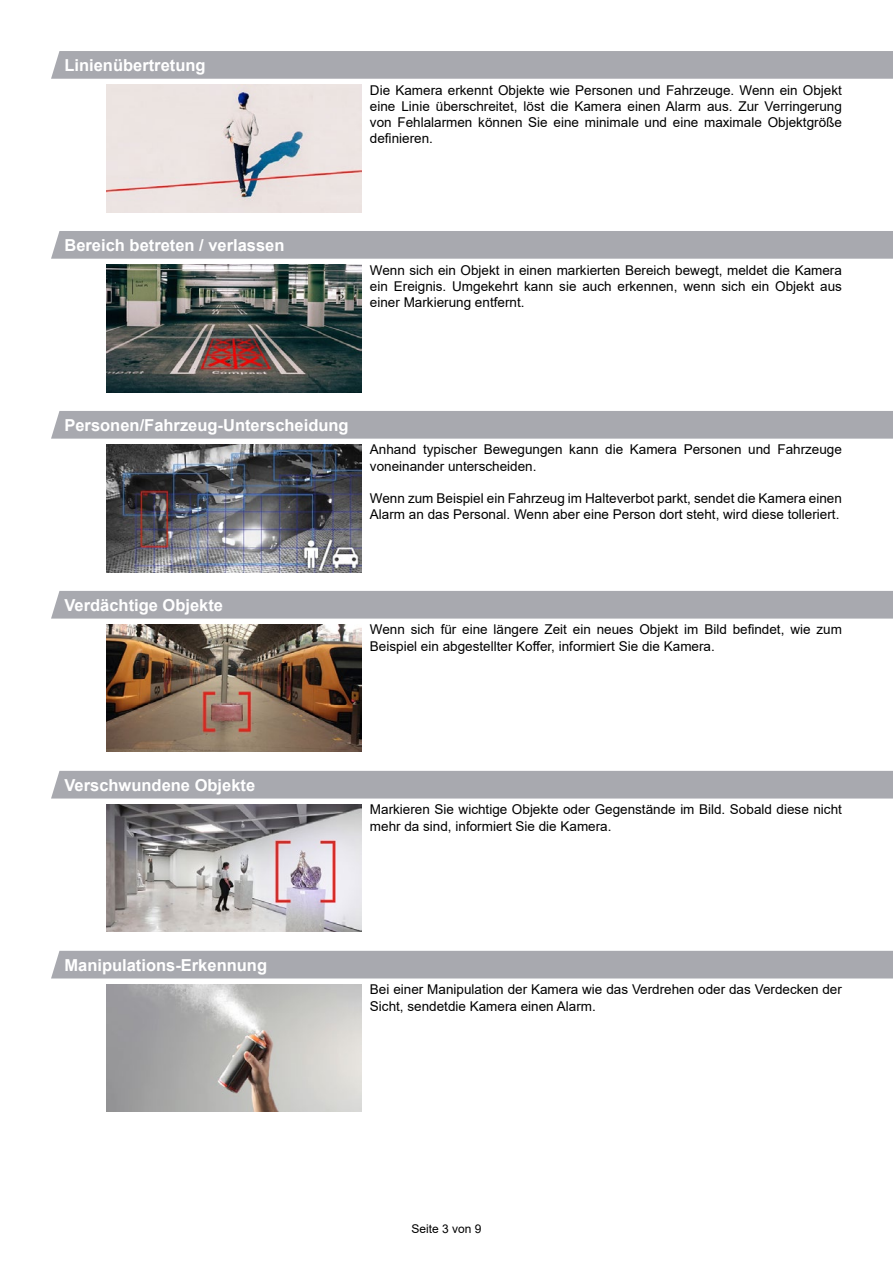
<style>
.page{position:relative;width:893px;height:1263px;background:#fff}
.page>*{position:absolute;margin:0;border:0;box-sizing:border-box;transform-origin:0 0}
.t1{font:700 16.5px "Arial";color:#fff}
.t2{font:13.5px/16.2px "Arial";color:#000}
.t3{font:12px "Arial";color:#000}
</style>
<div class="page">
<div style="left:51px;top:51px;width:842px;height:28px;background:#a8a9af"></div>
<img style="left:106px;top:85px;width:255px;height:127px">
<div style="left:51px;top:231px;width:842px;height:28px;background:#a8a9af"></div>
<img style="left:106px;top:265px;width:255px;height:127px">
<div style="left:51px;top:411px;width:842px;height:28px;background:#a8a9af"></div>
<img style="left:106px;top:445px;width:255px;height:127px">
<div style="left:51px;top:591px;width:842px;height:28px;background:#a8a9af"></div>
<img style="left:106px;top:625px;width:255px;height:127px">
<div style="left:51px;top:771px;width:842px;height:27px;background:#a8a9af"></div>
<img style="left:106px;top:804px;width:255px;height:128px">
<div style="left:51px;top:951px;width:842px;height:27px;background:#a8a9af"></div>
<img style="left:106px;top:984px;width:255px;height:128px">
<p class="t1" style="left:64px;top:54px;width:143px">Linienübertretung</p>
<p class="t1" style="left:64px;top:234px;width:222px">Bereich betreten / verlassen</p>
<p class="t2" style="left:370px;top:82px;width:473px;text-align:justify">Die Kamera erkennt Objekte wie Personen und Fahrzeuge. Wenn ein Objekt eine Linie überschreitet, löst die Kamera einen Alarm aus. Zur Verringerung von Fehlalarmen können Sie eine minimale und eine maximale Objektgröße definieren.</p>
<p class="t2" style="left:370px;top:262px;width:473px;text-align:justify">Wenn sich ein Objekt in einen markierten Bereich bewegt, meldet die Kamera ein Ereignis. Umgekehrt kann sie auch erkennen, wenn sich ein Objekt aus einer Markierung entfernt.</p>
<p class="t1" style="left:64px;top:414px;width:286px">Personen/Fahrzeug-Unterscheidung</p>
<p class="t2" style="left:370px;top:441px;width:473px">Anhand typischer Bewegungen kann die Kamera Personen und Fahrzeuge voneinander unterscheiden.</p>
<p class="t2" style="left:370px;top:490px;width:473px">Wenn zum Beispiel ein Fahrzeug im Halteverbot parkt, sendet die Kamera einen<br>Alarm an das Personal. Wenn aber eine Person dort steht, wird diese tolleriert.</p>
<p class="t1" style="left:64px;top:594px;width:160px">Verdächtige Objekte</p>
<p class="t2" style="left:370px;top:621px;width:473px">Wenn sich für eine längere Zeit ein neues Objekt im Bild befindet, wie zum<br>Beispiel ein abgestellter Koffer, informiert Sie die Kamera.</p>
<p class="t1" style="left:64px;top:774px;width:192px">Verschwundene Objekte</p>
<p class="t2" style="left:370px;top:801px;width:473px">Markieren Sie wichtige Objekte oder Gegenstände im Bild. Sobald diese nicht mehr da sind, informiert Sie die Kamera.</p>
<p class="t1" style="left:64px;top:954px;width:204px">Manipulations-Erkennung</p>
<p class="t2" style="left:370px;top:981px;width:473px">Bei einer Manipulation der Kamera wie das Verdrehen oder das Verdecken der<br>Sicht, sendetdie Kamera einen Alarm.</p>
<p class="t3" style="left:411px;top:1220px;width:72px">Seite 3 von 9</p>
</div>
